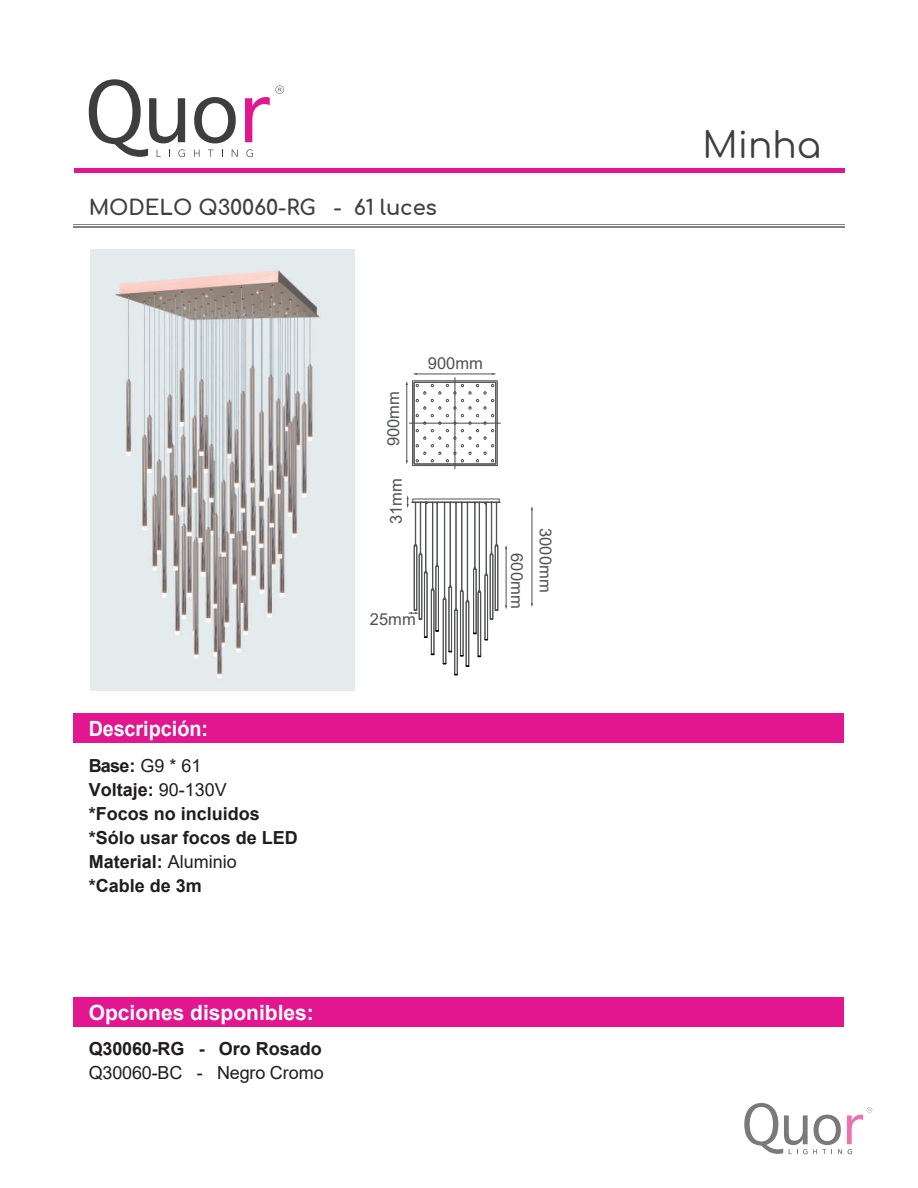
<style>
.page{position:relative;width:918px;height:1188px;background:#fff}
.page>*{position:absolute;margin:0;border:0;box-sizing:border-box;transform-origin:0 0}
.t1{font:36px "Comfortaa";color:#3f3f3f}
.t2{font:700 21px "Comfortaa";letter-spacing:-.005em;color:#3f3f3f}
.t3{font:700 21px "Arial";color:#fff}
.t4{font:700 21px "Arial";color:#fff;scale:.94 1}
.t5{font:700 18px/24px "Arial";color:#201d1e}
.t6{font:18px "Arial";letter-spacing:-.01em;color:#201d1e}
.t7{font:16.5px/28.7px "Arial";color:#505252}
.s1{font-weight:400}
</style>
<div class="page">
<svg style="left:744px;top:1103px;width:128px;height:51px"></svg>
<div style="left:74px;top:998px;width:770px;height:29px;background:#e2168f"></div>
<hr style="left:74px;top:169px;width:770px;height:4px;background:#e2168f">
<hr style="left:74px;top:227px;width:771px;height:1px;background:#808385">
<hr style="left:74px;top:224px;width:771px;height:1px;background:#808385">
<div style="left:74px;top:714px;width:770px;height:29px;background:#e2168f"></div>
<svg style="left:245px;top:97px;width:25px;height:45px"></svg>
<svg style="left:194px;top:97px;width:42px;height:46px"></svg>
<svg style="left:89px;top:79px;width:96px;height:78px"></svg>
<svg style="left:194px;top:150px;width:6px;height:7px"></svg>
<svg style="left:208px;top:150px;width:6px;height:7px"></svg>
<svg style="left:232px;top:150px;width:6px;height:7px"></svg>
<svg style="left:246px;top:149px;width:7px;height:8px"></svg>
<svg style="left:276px;top:85px;width:8px;height:9px"></svg>
<div style="left:412px;top:499px;width:88px;height:4px;border:1px solid #505252"></div>
<hr style="left:456px;top:503px;width:1px;height:106px;background:#505252">
<hr style="left:455px;top:503px;width:1px;height:106px;background:#505252">
<hr style="left:450px;top:503px;width:1px;height:83px;background:#505252">
<hr style="left:444px;top:503px;width:1px;height:95px;background:#505252">
<hr style="left:432px;top:503px;width:1px;height:85px;background:#505252">
<hr style="left:461px;top:503px;width:1px;height:87px;background:#505252">
<hr style="left:462px;top:503px;width:1px;height:87px;background:#505252">
<hr style="left:467px;top:503px;width:1px;height:97px;background:#505252">
<hr style="left:479px;top:503px;width:1px;height:87px;background:#505252">
<hr style="left:426px;top:503px;width:1px;height:68px;background:#505252">
<hr style="left:425px;top:503px;width:1px;height:68px;background:#505252">
<hr style="left:437px;top:503px;width:1px;height:62px;background:#505252">
<hr style="left:475px;top:503px;width:1px;height:64px;background:#505252">
<hr style="left:474px;top:503px;width:1px;height:64px;background:#505252">
<hr style="left:486px;top:503px;width:1px;height:71px;background:#505252">
<hr style="left:496px;top:503px;width:1px;height:41px;background:#505252">
<hr style="left:491px;top:503px;width:1px;height:50px;background:#505252">
<hr style="left:420px;top:503px;width:1px;height:50px;background:#505252">
<hr style="left:415px;top:503px;width:1px;height:41px;background:#505252">
<div style="left:414px;top:545px;width:3px;height:65px;border:1px solid #505252"></div>
<div style="left:419px;top:554px;width:3px;height:65px;border:1px solid #505252"></div>
<div style="left:424px;top:572px;width:3px;height:65px;border:1px solid #505252"></div>
<div style="left:431px;top:590px;width:3px;height:65px;border:1px solid #505252"></div>
<div style="left:435px;top:566px;width:4px;height:65px;border:1px solid #505252"></div>
<div style="left:436px;top:566px;width:3px;height:65px;border:1px solid #505252"></div>
<div style="left:443px;top:599px;width:3px;height:65px;border:1px solid #505252"></div>
<div style="left:454px;top:610px;width:4px;height:65px;border:1px solid #505252"></div>
<div style="left:449px;top:587px;width:3px;height:65px;border:1px solid #505252"></div>
<div style="left:460px;top:591px;width:4px;height:65px;border:1px solid #505252"></div>
<div style="left:460px;top:591px;width:3px;height:65px;border:1px solid #505252"></div>
<div style="left:466px;top:601px;width:3px;height:65px;border:1px solid #505252"></div>
<div style="left:473px;top:569px;width:4px;height:65px;border:1px solid #505252"></div>
<div style="left:473px;top:569px;width:3px;height:65px;border:1px solid #505252"></div>
<div style="left:478px;top:592px;width:3px;height:65px;border:1px solid #505252"></div>
<div style="left:485px;top:575px;width:3px;height:65px;border:1px solid #505252"></div>
<div style="left:490px;top:554px;width:3px;height:65px;border:1px solid #505252"></div>
<div style="left:495px;top:545px;width:3px;height:65px;border:1px solid #505252"></div>
<img style="left:90px;top:250px;width:264px;height:441px">
<svg style="left:407px;top:495px;width:91px;height:13px"></svg>
<svg style="left:408px;top:610px;width:14px;height:10px"></svg>
<hr style="left:532px;top:509px;width:1px;height:95px;background:#505252">
<hr style="left:506px;top:548px;width:1px;height:58px;background:#505252">
<svg style="left:406px;top:373px;width:95px;height:96px"></svg>
<p class="t2" style="left:89px;top:188px;width:350px">MODELO Q30060-RG - 61 luces</p>
<p class="t4" style="left:89px;top:714px;width:129px">Descripción:</p>
<p class="t5" style="left:89px;top:754px;width:211px">Base: <span class="s1">G9 * 61<br></span>Voltaje: <span class="s1">90-130V<br></span>*Focos no incluidos *Sólo usar focos de LED<br>Material: <span class="s1">Aluminio<br></span>*Cable de 3m</p>
<p class="t3" style="left:89px;top:997px;width:227px">Opciones disponibles:</p>
<p class="t5" style="left:89px;top:1036px;width:235px">Q30060-RG - Oro Rosado</p>
<p class="t6" style="left:89px;top:1060px;width:237px">Q30060-BC - Negro Cromo</p>
<p class="t7" style="left:379px;top:446px;width:57px;rotate:-90deg">900mm</p>
<p class="t7" style="left:382px;top:524px;width:47px;rotate:-90deg">31mm</p>
<p class="t7" style="left:428px;top:349px;width:57px">900mm</p>
<p class="t7" style="left:370px;top:605px;width:47px">25mm</p>
<p class="t7" style="left:560px;top:553px;width:57px;text-indent:-25px;rotate:90deg">3000mm<br>600mm</p>
<h1 class="t1" style="left:702px;top:113px;width:120px">Minha</h1>
</div>
